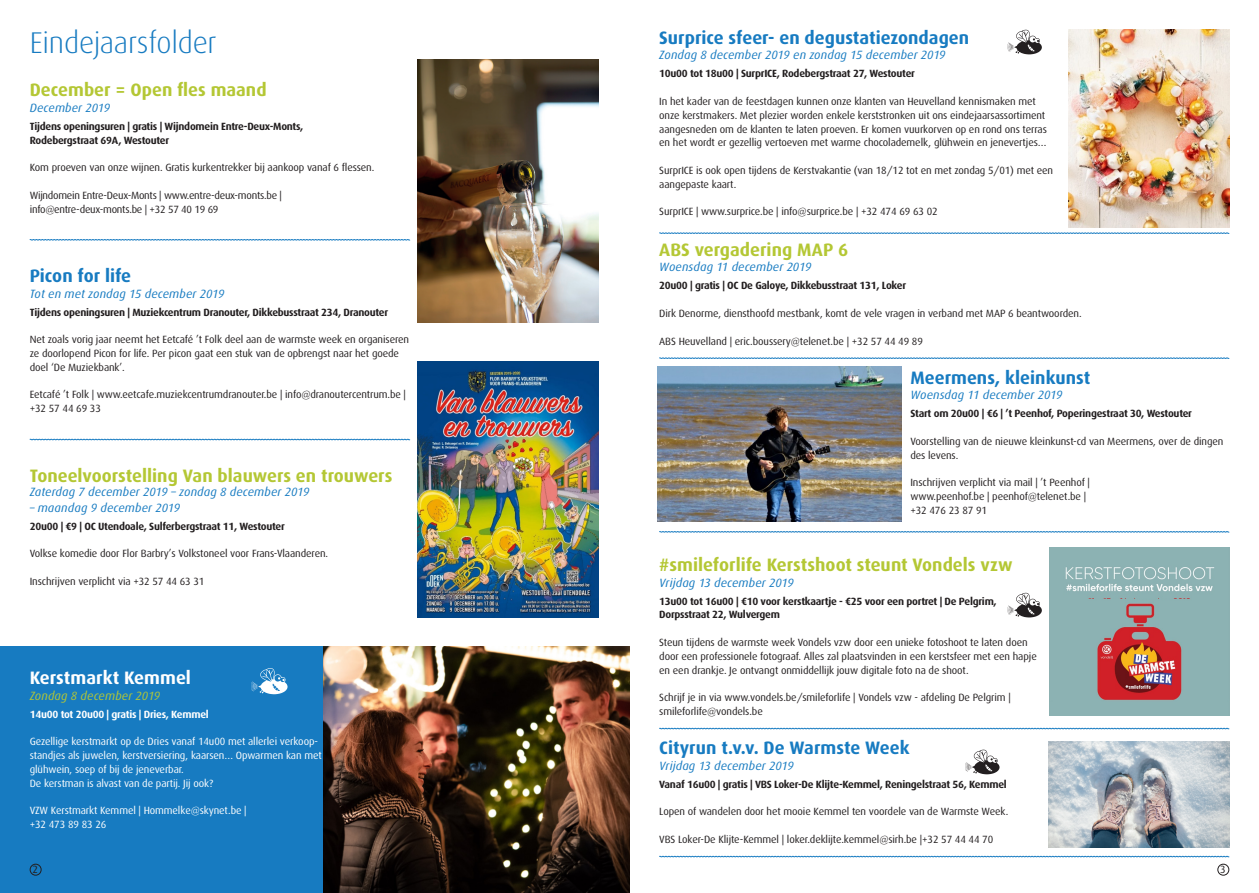
<style>
.page{position:relative;width:1259px;height:893px;background:#fff}
.page>*{position:absolute;margin:0;border:0;box-sizing:border-box;transform-origin:0 0}
.t1{font:300 30px "Dax";letter-spacing:-.01em;color:#177bc1}
.t2{font:700 18px "Dax";color:#b4c734}
.t3{font:700 18px "Dax";color:#177bc1}
.t4{font:700 18px "Dax";color:#fff}
.t5{font:italic 12px "Dax";letter-spacing:.015em;color:#177bc1}
.t6{font:italic 12px "Dax";letter-spacing:.015em;color:#b4c734}
.t7{font:10.5px/13.8px "Dax";letter-spacing:-.01em;color:#231f20}
.t8{font:700 10.5px/13.8px "Dax";letter-spacing:-.025em;color:#231f20}
.t9{font:10.5px/13.8px "Dax";letter-spacing:-.01em;color:#fff}
.t10{font:700 10.5px "Dax";letter-spacing:-.025em;color:#fff}
</style>
<div class="page">
<div style="left:0;top:647px;width:629px;height:246px;background:#177bc1"></div>
<svg style="left:29px;top:239px;width:381px;height:1px"></svg>
<svg style="left:29px;top:439px;width:381px;height:1px"></svg>
<svg style="left:659px;top:232px;width:570px;height:2px"></svg>
<svg style="left:659px;top:357px;width:570px;height:2px"></svg>
<svg style="left:659px;top:531px;width:570px;height:1px"></svg>
<svg style="left:659px;top:728px;width:570px;height:1px"></svg>
<svg style="left:659px;top:856px;width:570px;height:1px"></svg>
<img style="left:324px;top:647px;width:305px;height:246px">
<img style="left:657px;top:367px;width:244px;height:154px">
<img style="left:418px;top:60px;width:180px;height:262px">
<img style="left:1068px;top:30px;width:161px;height:198px">
<svg style="left:251px;top:668px;width:36px;height:26px"></svg>
<svg style="left:1007px;top:30px;width:35px;height:24px"></svg>
<svg style="left:1007px;top:593px;width:35px;height:24px"></svg>
<svg style="left:965px;top:750px;width:34px;height:24px"></svg>
<img style="left:418px;top:362px;width:180px;height:255px">
<img style="left:1049px;top:548px;width:180px;height:168px">
<img style="left:1048px;top:741px;width:181px;height:106px">
<div style="left:30px;top:864px;width:12px;height:11px;border:1px solid #231f20;border-radius:50%"></div>
<div style="left:1217px;top:864px;width:12px;height:11px;border:1px solid #231f20;border-radius:50%"></div>
<h1 class="t1" style="left:30px;top:26px;width:188px">Eindejaarsfolder</h1>
<h2 class="t2" style="left:30px;top:79px;width:238px">December = Open fles maand</h2>
<p class="t5" style="left:30px;top:101px;width:82px">December 2019</p>
<p class="t8" style="left:30px;top:119px;width:275px">Tijdens openingsuren | gratis | Wijndomein Entre-Deux-Monts,<br>Rodebergstraat 69A, Westouter</p>
<p class="t7" style="left:30px;top:161px;width:346px">Kom proeven van onze wijnen. Gratis kurkentrekker bij aankoop vanaf 6 flessen.</p>
<p class="t7" style="left:30px;top:188px;width:254px">Wijndomein Entre-Deux-Monts | www.entre-deux-monts.be | info@entre-deux-monts.be | +32 57 40 19 69</p>
<h2 class="t3" style="left:30px;top:265px;width:103px">Picon for life</h2>
<p class="t5" style="left:30px;top:287px;width:196px">Tot en met zondag 15 december 2019</p>
<p class="t8" style="left:30px;top:305px;width:360px">Tijdens openingsuren | Muziekcentrum Dranouter, Dikkebusstraat 234, Dranouter</p>
<p class="t7" style="left:30px;top:333px;width:381px">Net zoals vorig jaar neemt het Eetcafé ’t Folk deel aan de warmste week en organiseren ze doorlopend Picon for life. Per picon gaat een stuk van de opbrengst naar het goede doel ‘De Muziekbank’.</p>
<p class="t7" style="left:30px;top:388px;width:378px">Eetcafé ’t Folk | www.eetcafe.muziekcentrumdranouter.be | info@dranoutercentrum.be | +32 57 44 69 33</p>
<h2 class="t2" style="left:30px;top:465px;width:364px">Toneelvoorstelling Van blauwers en trouwers</h2>
<p class="t5" style="left:30px;top:485px;width:281px">Zaterdag 7 december 2019 – zondag 8 december 2019</p>
<p class="t5" style="left:30px;top:501px;width:152px">– maandag 9 december 2019</p>
<p class="t8" style="left:30px;top:519px;width:257px">20u00 | €9 | OC Utendoale, Sulferbergstraat 11, Westouter</p>
<p class="t7" style="left:30px;top:547px;width:300px">Volkse komedie door Flor Barbry’s Volkstoneel voor Frans-Vlaanderen.</p>
<p class="t7" style="left:30px;top:574px;width:176px">Inschrijven verplicht via +32 57 44 63 31</p>
<h2 class="t4" style="left:30px;top:667px;width:163px">Kerstmarkt Kemmel</h2>
<p class="t6" style="left:30px;top:689px;width:132px">Zondag 8 december 2019</p>
<p class="t10" style="left:30px;top:708px;width:181px">14u00 tot 20u00 | gratis | Dries, Kemmel</p>
<p class="t9" style="left:30px;top:735px;width:293px">Gezellige kerstmarkt op de Dries vanaf 14u00 met allerlei verkoop&shy;standjes als juwelen, kerstversiering, kaarsen… Opwarmen kan met glühwein, soep of bij de jeneverbar.<br>De kerstman is alvast van de partij. Jij ook?</p>
<p class="t9" style="left:30px;top:804px;width:218px">VZW Kerstmarkt Kemmel | Hommelke@skynet.be | +32 473 89 83 26</p>
<h2 class="t3" style="left:659px;top:27px;width:311px">Surprice sfeer- en degustatiezondagen</h2>
<p class="t5" style="left:659px;top:49px;width:288px">Zondag 8 december 2019 en zondag 15 december 2019</p>
<p class="t8" style="left:659px;top:67px;width:257px">10u00 tot 18u00 | SurprICE, Rodebergstraat 27, Westouter</p>
<p class="t7" style="left:659px;top:95px;width:389px">In het kader van de feestdagen kunnen onze klanten van Heuvelland kennismaken met onze kerstmakers. Met plezier worden enkele kerststronken uit ons eindejaarsassortiment aangesneden om de klanten te laten proeven. Er komen vuurkorven op en rond ons terras en het wordt er gezellig vertoeven met warme chocolademelk, glühwein en jenevertjes…</p>
<p class="t7" style="left:659px;top:164px;width:395px">SurprICE is ook open tijdens de Kerstvakantie (van 18/12 tot en met zondag 5/01) met een aangepaste kaart.</p>
<p class="t7" style="left:659px;top:205px;width:280px">SurprICE | www.surprice.be | info@surprice.be | +32 474 69 63 02</p>
<h2 class="t2" style="left:659px;top:239px;width:191px">ABS vergadering MAP 6</h2>
<p class="t5" style="left:659px;top:261px;width:154px">Woensdag 11 december 2019</p>
<p class="t8" style="left:659px;top:279px;width:248px">20u00 | gratis | OC De Galoye, Dikkebusstraat 131, Loker</p>
<p class="t7" style="left:659px;top:307px;width:424px">Dirk Denorme, diensthoofd mestbank, komt de vele vragen in verband met MAP 6 beantwoorden.</p>
<p class="t7" style="left:659px;top:334px;width:265px">ABS Heuvelland | eric.boussery@telenet.be | +32 57 44 49 89</p>
<h2 class="t3" style="left:910px;top:367px;width:181px">Meermens, kleinkunst</h2>
<p class="t5" style="left:910px;top:389px;width:154px">Woensdag 11 december 2019</p>
<p class="t8" style="left:910px;top:407px;width:283px">Start om 20u00 | €6 | ’t Peenhof, Poperingestraat 30, Westouter</p>
<p class="t7" style="left:910px;top:435px;width:314px">Voorstelling van de nieuwe kleinkunst-cd van Meermens, over de dingen des levens.</p>
<p class="t7" style="left:910px;top:476px;width:181px">Inschrijven verplicht via mail | ’t Peenhof | www.peenhof.be | peenhof@telenet.be | +32 476 23 87 91</p>
<h2 class="t2" style="left:659px;top:554px;width:355px">#smileforlife Kerstshoot steunt Vondels vzw</h2>
<p class="t5" style="left:659px;top:576px;width:136px">Vrijdag 13 december 2019</p>
<p class="t8" style="left:659px;top:594px;width:339px">13u00 tot 16u00 | €10 voor kerstkaartje - €25 voor een portret | De Pelgrim,<br>Dorpsstraat 22, Wulvergem</p>
<p class="t7" style="left:659px;top:636px;width:379px">Steun tijdens de warmste week Vondels vzw door een unieke fotoshoot te laten doen door een professionele fotograaf. Alles zal plaatsvinden in een kerstsfeer met een hapje en een drankje. Je ontvangt onmiddellijk jouw digitale foto na de shoot.</p>
<p class="t7" style="left:659px;top:691px;width:353px">Schrijf je in via www.vondels.be/smileforlife | Vondels vzw - afdeling De Pelgrim | smileforlife@vondels.be</p>
<h2 class="t3" style="left:659px;top:738px;width:252px">Cityrun t.v.v. De Warmste Week</h2>
<p class="t5" style="left:659px;top:759px;width:136px">Vrijdag 13 december 2019</p>
<p class="t8" style="left:659px;top:777px;width:349px">Vanaf 16u00 | gratis | VBS Loker-De Klijte-Kemmel, Reningelstraat 56, Kemmel</p>
<p class="t7" style="left:659px;top:805px;width:350px">Lopen of wandelen door het mooie Kemmel ten voordele van de Warmste Week.</p>
<p class="t7" style="left:659px;top:833px;width:335px">VBS Loker-De Klijte-Kemmel | loker.deklijte.kemmel@sirh.be |+32 57 44 44 70</p>
<p class="t7" style="left:33px;top:863px;width:7px">2</p>
<p class="t7" style="left:1220px;top:863px;width:7px">3</p>
</div>
